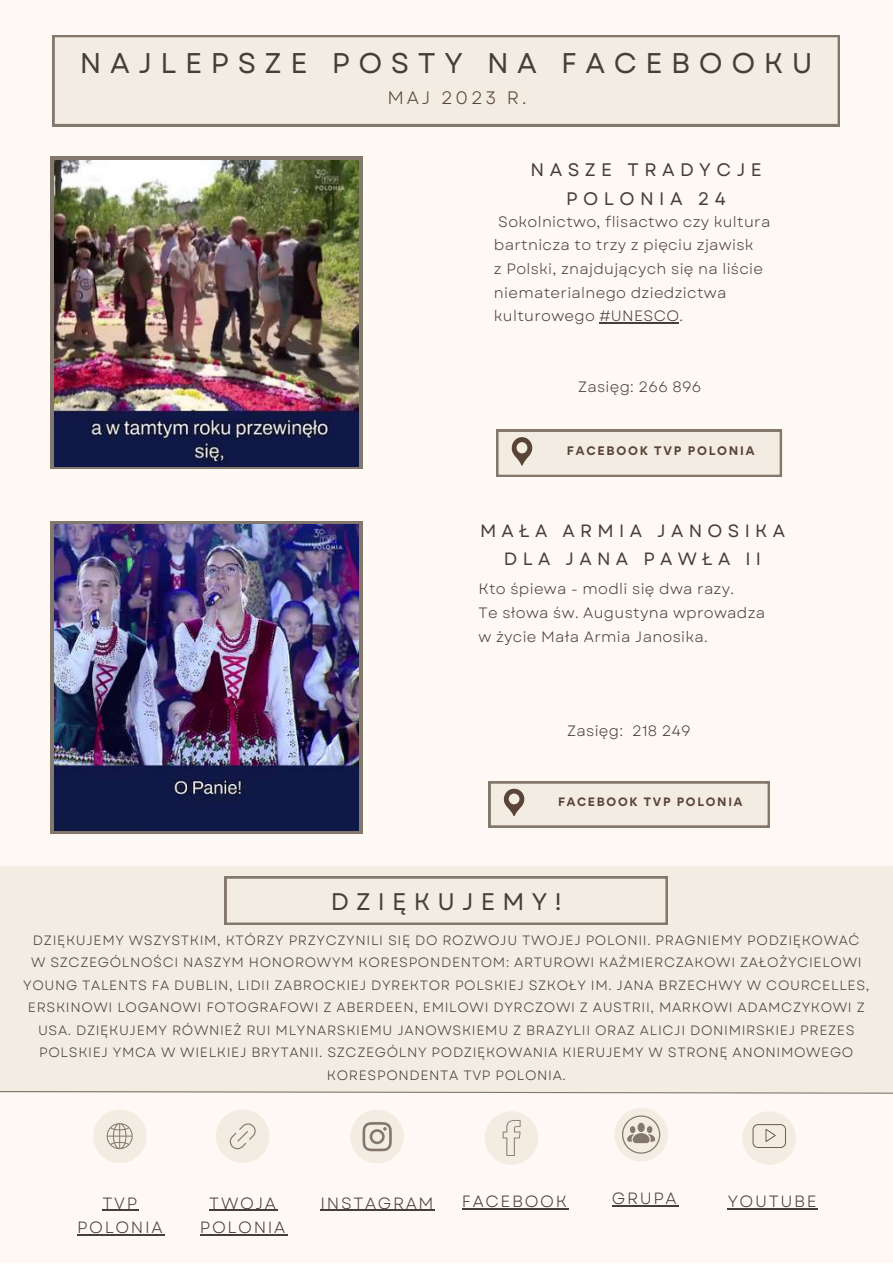
<style>
.page{position:relative;width:893px;height:1264px;background:#fff}
.page>*{position:absolute;margin:0;border:0;box-sizing:border-box;transform-origin:0 0}
.t1{font:28.5px "Garet";letter-spacing:.3em;color:#443f3a}
.t2{font:24px "Garet";letter-spacing:.3em;color:#443f3a}
.t3{font:18.15px/28.2px "Garet";letter-spacing:.3em;color:#443f3a;text-align:center}
.t4{font:18px "Garet";letter-spacing:.16em;color:#5a4337}
.t5{font:17.85px/27.6px "Garet";letter-spacing:.3em;color:#443f3a;text-align:center}
.t6{font:16.35px/24.8px "Garet";letter-spacing:.1em;color:#443f3a;text-align:center}
.t7{font:15px/23.5px "Garet";letter-spacing:.02em;color:#443f3a}
.t8{font:13.5px/22.5px "Garet";letter-spacing:.045em;color:#443f3a;text-align:center}
.t9{font:700 11.1px "Gordita";letter-spacing:.16em;color:#5a4337}
.t10{font:700 10.8px "Gordita";letter-spacing:.16em;color:#5a4337}
</style>
<div class="page">
<div style="left:0;top:0;width:892px;height:1262px;background:#fff9f5"></div>
<div style="left:93px;top:1109px;width:54px;height:54px;background:#f3ece2;border-radius:50%"></div>
<svg style="left:106px;top:1123px;width:27px;height:26px"></svg>
<div style="left:350px;top:1109px;width:54px;height:54px;background:#f3ece2;border-radius:50%"></div>
<div style="left:484px;top:1111px;width:54px;height:53px;background:#f3ece2;border-radius:50%"></div>
<div style="left:0;top:865px;width:892px;height:227px;background:#f3ece2"></div>
<svg style="left:225px;top:876px;width:442px;height:48px"></svg>
<div style="left:51px;top:157px;width:311px;height:312px;background:#84776c"></div>
<div style="left:51px;top:521px;width:311px;height:312px;background:#84776c"></div>
<img style="left:54px;top:160px;width:305px;height:306px">
<img style="left:54px;top:524px;width:305px;height:306px">
<svg style="left:496px;top:430px;width:285px;height:47px"></svg>
<svg style="left:488px;top:781px;width:281px;height:46px"></svg>
<div style="left:614px;top:1107px;width:54px;height:54px;background:#f3ece2;border-radius:50%"></div>
<div style="left:742px;top:1111px;width:53px;height:53px;background:#f3ece2;border-radius:50%"></div>
<svg style="left:0;top:1091px;width:892px;height:3px"></svg>
<div style="left:216px;top:1109px;width:53px;height:54px;background:#f3ece2;border-radius:50%"></div>
<svg style="left:230px;top:1123px;width:25px;height:26px"></svg>
<svg style="left:752px;top:1124px;width:34px;height:23px"></svg>
<svg style="left:362px;top:1122px;width:30px;height:29px"></svg>
<svg style="left:502px;top:1120px;width:18px;height:35px"></svg>
<svg style="left:622px;top:1115px;width:38px;height:38px"></svg>
<svg style="left:53px;top:35px;width:786px;height:91px"></svg>
<hr style="left:103px;top:1209px;width:36px;height:1px;background:#443f3a">
<hr style="left:77px;top:1234px;width:87px;height:1px;background:#443f3a">
<hr style="left:599px;top:322px;width:80px;height:1px;background:#443f3a">
<hr style="left:320px;top:1209px;width:115px;height:1px;background:#443f3a">
<hr style="left:462px;top:1208px;width:106px;height:1px;background:#443f3a">
<hr style="left:611px;top:1204px;width:67px;height:2px;background:#443f3a">
<hr style="left:727px;top:1208px;width:91px;height:1px;background:#443f3a">
<hr style="left:209px;top:1209px;width:69px;height:1px;background:#443f3a">
<hr style="left:200px;top:1234px;width:87px;height:1px;background:#443f3a">
<h1 class="t1" style="left:80px;top:42px;width:734px">NAJLEPSZE POSTY NA FACEBOOKU</h1>
<h3 class="t4" style="left:387px;top:85px;width:141px">MAJ 2023 R.</h3>
<h3 class="t3" style="left:530px;top:156px;width:233px">NASZE TRADYCJE<br>POLONIA 24</h3>
<p class="t7" style="left:494px;top:210px;width:278px">Sokolnictwo, flisactwo czy kultura bartnicza to trzy z pięciu zjawisk<br>z Polski, znajdujących się na liście niematerialnego dziedzictwa kulturowego #UNESCO.</p>
<p class="t7" style="left:578px;top:375px;width:125px">Zasięg: 266 896</p>
<p class="t9" style="left:567px;top:443px;width:189px">FACEBOOK TVP POLONIA</p>
<h3 class="t5" style="left:480px;top:517px;width:306px">MAŁA ARMIA JANOSIKA<br>DLA JANA PAWŁA II</h3>
<p class="t7" style="left:478px;top:577px;width:288px">Kto śpiewa - modli się dwa razy.<br>Te słowa św. Augustyna wprowadza w życie Mała Armia Janosika.</p>
<p class="t7" style="left:567px;top:719px;width:125px">Zasięg: 218 249</p>
<p class="t10" style="left:558px;top:794px;width:186px">FACEBOOK TVP POLONIA</p>
<h2 class="t2" style="left:331px;top:884px;width:232px">DZIĘKUJEMY!</h2>
<p class="t8" style="left:23px;top:928px;width:847px">DZIĘKUJEMY WSZYSTKIM, KTÓRZY PRZYCZYNILI SIĘ DO ROZWOJU TWOJEJ POLONII. PRAGNIEMY PODZIĘKOWAĆ<br>W SZCZEGÓLNOŚCI NASZYM HONOROWYM KORESPONDENTOM: ARTUROWI KAŹMIERCZAKOWI ZAŁOŻYCIELOWI YOUNG TALENTS FA DUBLIN, LIDII ZABROCKIEJ DYREKTOR POLSKIEJ SZKOŁY IM. JANA BRZECHWY W COURCELLES, ERSKINOWI LOGANOWI FOTOGRAFOWI Z ABERDEEN, EMILOWI DYRCZOWI Z AUSTRII, MARKOWI ADAMCZYKOWI Z USA. DZIĘKUJEMY RÓWNIEŻ RUI MLYNARSKIEMU JANOWSKIEMU Z BRAZYLII ORAZ ALICJI DONIMIRSKIEJ PREZES POLSKIEJ YMCA W WIELKIEJ BRYTANII. SZCZEGÓLNY PODZIĘKOWANIA KIERUJEMY W STRONĘ ANONIMOWEGO KORESPONDENTA TVP POLONIA.</p>
<p class="t6" style="left:77px;top:1190px;width:87px">TVP<br>POLONIA</p>
<p class="t6" style="left:209px;top:1190px;width:68px">TWOJA</p>
<p class="t6" style="left:611px;top:1185px;width:66px">GRUPA</p>
<p class="t6" style="left:727px;top:1189px;width:90px">YOUTUBE</p>
<p class="t6" style="left:200px;top:1215px;width:87px">POLONIA</p>
<p class="t6" style="left:320px;top:1190px;width:114px">INSTAGRAM</p>
<p class="t6" style="left:462px;top:1189px;width:106px">FACEBOOK</p>
</div>
